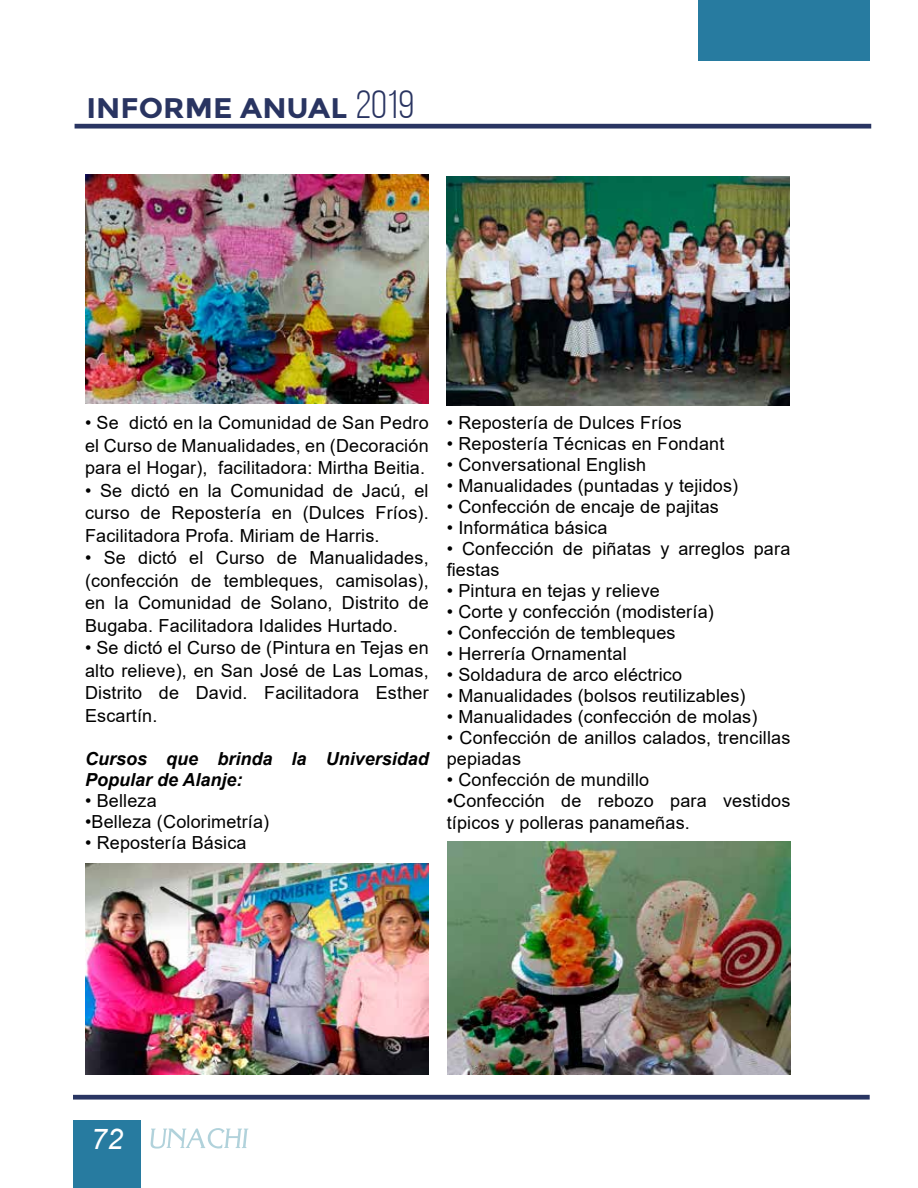
<style>
.page{position:relative;width:918px;height:1188px;background:#fff}
.page>*{position:absolute;margin:0;border:0;box-sizing:border-box;transform-origin:0 0}
.t1{font:italic 28.5px "Arial";color:#fff}
.t2{font:700 28.35px "Montserrat";color:#293461;scale:1.04 1}
.t3{font:18px/22.5px "Arial";letter-spacing:.01em;color:#000;text-align:justify}
.t4{font:italic 700 18px/21px "Arial";color:#000}
.s1{font-family:"Bebas Neue";font-weight:400;font-size:39.45px}
</style>
<div class="page">
<div style="left:73px;top:1120px;width:67px;height:68px;background:#277ba0"></div>
<div style="left:698px;top:0;width:172px;height:61px;background:#277ba0"></div>
<hr style="left:75px;top:124px;width:796px;height:4px;background:#293562">
<hr style="left:73px;top:1095px;width:797px;height:4px;background:#293562">
<svg style="left:151px;top:1128px;width:97px;height:21px"></svg>
<img style="left:85px;top:863px;width:344px;height:211px">
<img style="left:446px;top:176px;width:344px;height:230px">
<img style="left:447px;top:842px;width:343px;height:232px">
<img style="left:85px;top:175px;width:344px;height:229px">
<h2 class="t2" style="left:87px;top:91px;width:317px">INFORME ANUAL <span class="s1">2019</span></h2>
<p class="t3" style="left:85px;top:411px;width:345px">• Se dictó en la Comunidad de San Pedro el Curso de Manualidades, en (Decoración para el Hogar), facilitadora: Mirtha Beitia.</p>
<p class="t3" style="left:85px;top:479px;width:345px">• Se dictó en la Comunidad de Jacú, el curso de Repostería en (Dulces Fríos).<br>Facilitadora Profa. Miriam de Harris.</p>
<p class="t3" style="left:85px;top:546px;width:345px">• Se dictó el Curso de Manualidades, (confección de tembleques, camisolas), en la Comunidad de Solano, Distrito de Bugaba. Facilitadora Idalides Hurtado.</p>
<p class="t3" style="left:85px;top:636px;width:345px">• Se dictó el Curso de (Pintura en Tejas en alto relieve), en San José de Las Lomas, Distrito de David. Facilitadora Esther Escartín.</p>
<p class="t4" style="left:85px;top:749px;width:345px">Cursos que brinda la Universidad<br>Popular de Alanje:</p>
<p class="t3" style="left:85px;top:789px;width:73px">• Belleza</p>
<p class="t3" style="left:85px;top:810px;width:186px">•Belleza (Colorimetría)</p>
<p class="t3" style="left:85px;top:831px;width:163px">• Repostería Básica</p>
<p class="t3" style="left:447px;top:411px;width:237px">• Repostería de Dulces Fríos</p>
<p class="t3" style="left:447px;top:432px;width:279px">• Repostería Técnicas en Fondant</p>
<p class="t3" style="left:447px;top:453px;width:201px">• Conversational English</p>
<p class="t3" style="left:447px;top:474px;width:293px">• Manualidades (puntadas y tejidos)</p>
<p class="t3" style="left:447px;top:495px;width:274px">• Confección de encaje de pajitas</p>
<p class="t3" style="left:447px;top:516px;width:162px">• Informática básica</p>
<p class="t3" style="left:447px;top:538px;width:345px;line-height:21px">• Confección de piñatas y arreglos para fiestas</p>
<p class="t3" style="left:447px;top:579px;width:215px">• Pintura en tejas y relieve</p>
<p class="t3" style="left:447px;top:600px;width:269px">• Corte y confección (modistería)</p>
<p class="t3" style="left:447px;top:621px;width:230px">• Confección de tembleques</p>
<p class="t3" style="left:447px;top:643px;width:181px">• Herrería Ornamental</p>
<p class="t3" style="left:447px;top:664px;width:237px">• Soldadura de arco eléctrico</p>
<p class="t3" style="left:447px;top:685px;width:300px">• Manualidades (bolsos reutilizables)</p>
<p class="t3" style="left:447px;top:706px;width:312px">• Manualidades (confección de molas)</p>
<p class="t3" style="left:447px;top:727px;width:345px;line-height:21px">• Confección de anillos calados, trencillas pepiadas</p>
<p class="t3" style="left:447px;top:769px;width:204px">• Confección de mundillo</p>
<p class="t3" style="left:447px;top:790px;width:345px">•Confección de rebozo para vestidos típicos y polleras panameñas.</p>
<h1 class="t1" style="left:91px;top:1121px;width:33px">72</h1>
</div>
